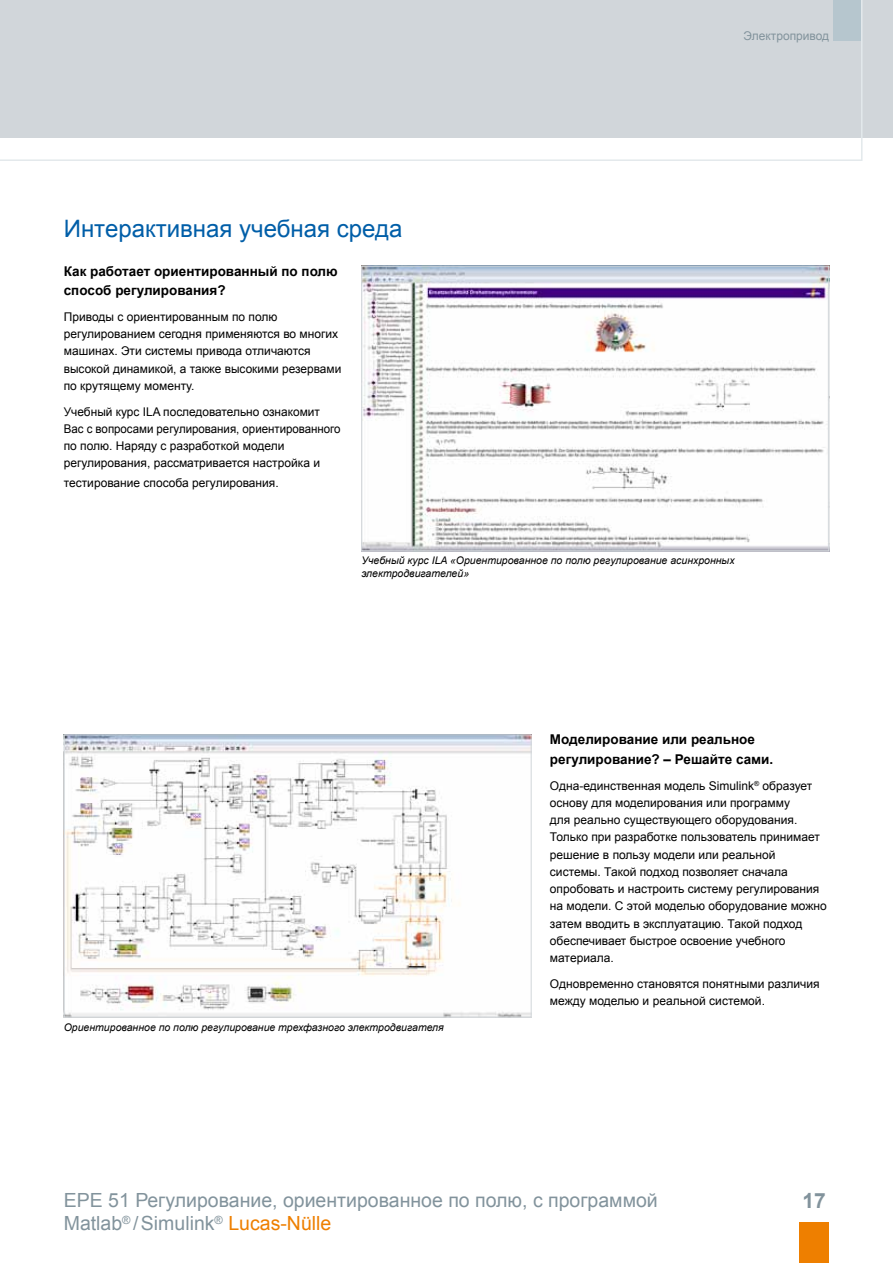
<style>
.page{position:relative;width:893px;height:1263px;background:#fff}
.page>*{position:absolute;margin:0;border:0;box-sizing:border-box;transform-origin:0 0}
.t1{font:24px "Arial";color:#005ea8}
.t2{font:700 21px "Arial";color:#82939c}
.t3{font:19.5px/23.4px "Arial";color:#82939c}
.t4{font:700 13.5px/19.5px "Arial";color:#000}
.t5{font:12px/17.2px "Arial";color:#000}
.t6{font:12px "Arial";color:#82939c}
.t7{font:italic 10.5px/12.6px "Arial";color:#000}
.s1{color:#ee7f00}
</style>
<div class="page">
<div style="left:0;top:0;width:893px;height:138px;background:#d1d6da"></div>
<svg style="left:0;top:0;width:863px;height:161px"></svg>
<img style="left:363px;top:268px;width:464px;height:281px">
<div style="left:361px;top:266px;width:468px;height:285px;border:1px solid #d1d6da"></div>
<img style="left:66px;top:736px;width:463px;height:279px">
<div style="left:64px;top:734px;width:467px;height:283px;border:1px solid #d1d6da"></div>
<div style="left:799px;top:1222px;width:30px;height:41px;background:#ee7f00"></div>
<p class="t6" style="left:743px;top:28px;width:87px">Электропривод</p>
<h1 class="t1" style="left:64px;top:213px;width:340px">Интерактивная учебная среда</h1>
<p class="t4" style="left:64px;top:262px;width:275px">Как работает ориентированный по полю способ регулирования?</p>
<p class="t5" style="left:64px;top:308px;width:279px">Приводы с ориентированным по полю регулированием сегодня применяются во многих машинах. Эти системы привода отличаются высокой динамикой, а также высокими резервами по крутящему моменту.</p>
<p class="t5" style="left:64px;top:403px;width:278px">Учебный курс ILA последовательно ознакомит Вас с вопросами регулирования, ориентированного по полю. Наряду с разработкой модели регулирования, рассматривается настройка и</p>
<p class="t5" style="left:64px;top:474px;width:217px">тестирование способа регулирования.</p>
<p class="t7" style="left:361px;top:554px;width:375px">Учебный курс ILA «Ориентированное по полю регулирование асинхронных электродвигателей»</p>
<p class="t7" style="left:64px;top:1021px;width:381px">Ориентированное по полю регулирование трехфазного электродвигателя</p>
<p class="t4" style="left:550px;top:730px;width:225px">Моделирование или реальное регулирование? – Решайте сами.</p>
<p class="t5" style="left:550px;top:777px;width:278px">Одна-единственная модель Simulink<sup>®</sup> образует основу для моделирования или программу<br>для реально существующего оборудования.<br>Только при разработке пользователь принимает решение в пользу модели или реальной системы. Такой подход позволяет сначала опробовать и настроить систему регулирования на модели. С этой моделью оборудование можно затем вводить в эксплуатацию. Такой подход обеспечивает быстрое освоение учебного материала.</p>
<p class="t5" style="left:550px;top:975px;width:271px">Одновременно становятся понятными различия между моделью и реальной системой.</p>
<h3 class="t3" style="left:64px;top:1189px;width:596px">EPE 51 Регулирование, ориентированное по полю, с программой<br>Matlab<sup>®</sup> /Simulink<sup>®</sup> <span class="s1">Lucas-Nülle</span></h3>
<h2 class="t2" style="left:803px;top:1187px;width:25px">17</h2>
</div>
